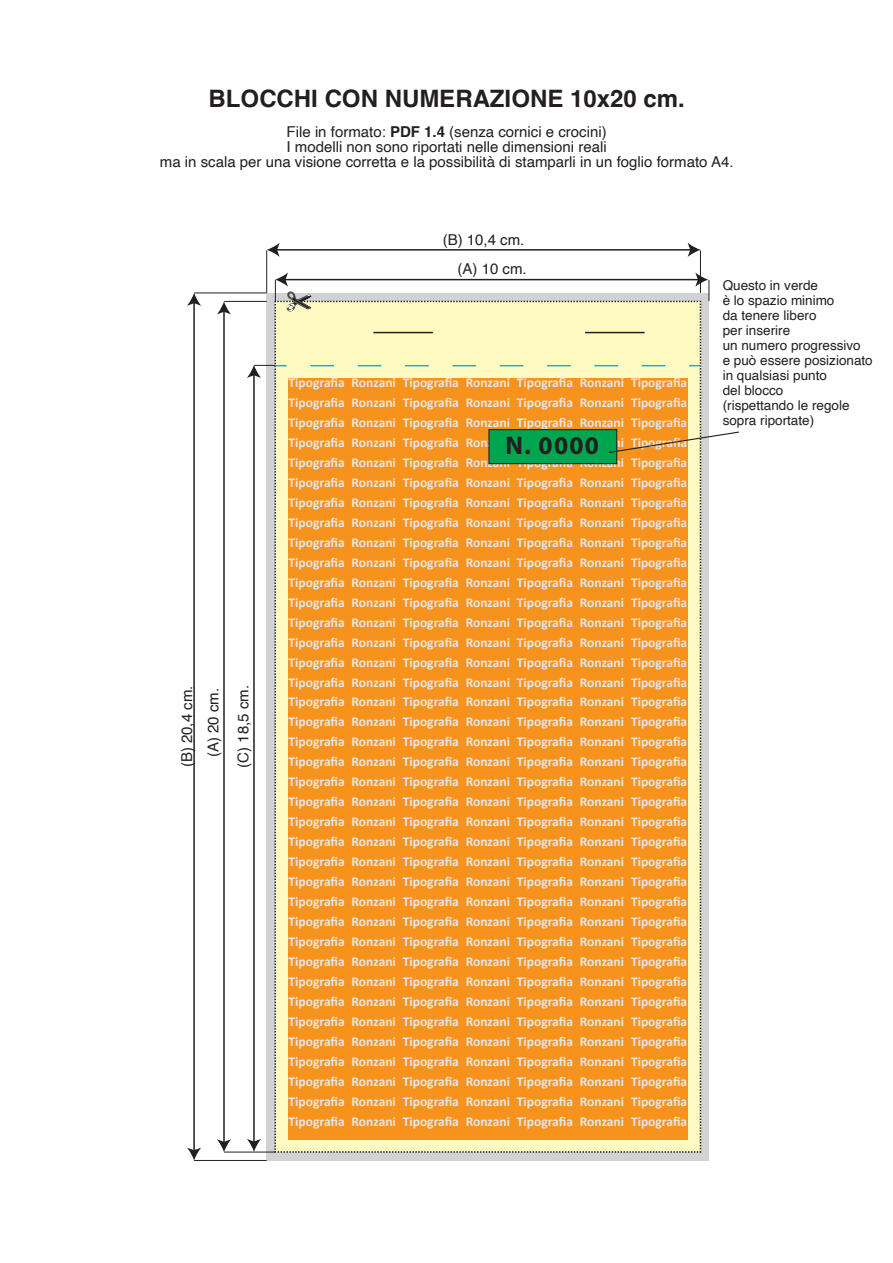
<style>
.page{position:relative;width:893px;height:1263px;background:#fff}
.page>*{position:absolute;margin:0;border:0;box-sizing:border-box;transform-origin:0 0}
.t1{font:700 25.5px "Myriad Pro";color:#231f20}
.t2{font:700 24px "Helvetica";color:#231f20}
.t3{font:15px/15px "Helvetica";color:#231f20;text-align:center}
.t4{font:700 13.5px/20px "Calibri";color:#e6e7e9;text-align:justify}
.t5{font:13.5px/15px "Helvetica";color:#231f20}
.s1{font-weight:700}
</style>
<div class="page">
<hr style="left:276px;top:249px;width:415px;height:2px;background:#231f20">
<svg style="left:267px;top:243px;width:13px;height:14px"></svg>
<svg style="left:688px;top:243px;width:12px;height:14px"></svg>
<hr style="left:266px;top:250px;width:1px;height:43px;background:#231f20">
<hr style="left:700px;top:250px;width:1px;height:43px;background:#231f20">
<hr style="left:193px;top:302px;width:2px;height:849px;background:#231f20">
<svg style="left:187px;top:1147px;width:14px;height:13px"></svg>
<svg style="left:187px;top:293px;width:14px;height:13px"></svg>
<hr style="left:224px;top:301px;width:43px;height:1px;background:#231f20">
<hr style="left:194px;top:293px;width:73px;height:1px;background:#231f20">
<hr style="left:223px;top:311px;width:2px;height:832px;background:#231f20">
<svg style="left:217px;top:1139px;width:14px;height:13px"></svg>
<svg style="left:217px;top:302px;width:14px;height:12px"></svg>
<hr style="left:224px;top:1152px;width:51px;height:1px;background:#231f20">
<hr style="left:194px;top:1160px;width:73px;height:1px;background:#231f20">
<svg style="left:247px;top:272px;width:492px;height:881px;background:#f3af56"></svg>
<h2 class="t2" style="left:209px;top:84px;width:478px">BLOCCHI CON NUMERAZIONE 10x20 cm.</h2>
<p class="t3" style="left:160px;top:125px;width:575px">File in formato: <span class="s1">PDF 1.4</span> (senza cornici e crocini)<br>I modelli non sono riportati nelle dimensioni reali<br>ma in scala per una visione corretta e la possibilità di stamparli in un foglio formato A4.</p>
<p class="t3" style="left:443px;top:232px;width:83px">(B) 10,4 cm.</p>
<p class="t3" style="left:180px;top:767px;width:83px;rotate:-90deg">(B) 20,4 cm.</p>
<p class="t3" style="left:206px;top:757px;width:71px;rotate:-90deg">(A) 20 cm.</p>
<p class="t3" style="left:236px;top:768px;width:84px;rotate:-90deg">(C) 18,5 cm.</p>
<p class="t3" style="left:458px;top:262px;width:71px">(A) 10 cm.</p>
<p class="t4" style="left:289px;top:373px;width:400px">Tipografia Ronzani Tipografia Ronzani Tipografia Ronzani Tipografia Tipografia Ronzani Tipografia Ronzani Tipografia Ronzani Tipografia Tipografia Ronzani Tipografia Ronzani Tipografia Ronzani Tipografia Tipografia Ronzani Tipografia Ronzani Tipografia Ronzani Tipografia Tipografia Ronzani Tipografia Ronzani Tipografia Ronzani Tipografia Tipografia Ronzani Tipografia Ronzani Tipografia Ronzani Tipografia Tipografia Ronzani Tipografia Ronzani Tipografia Ronzani Tipografia Tipografia Ronzani Tipografia Ronzani Tipografia Ronzani Tipografia Tipografia Ronzani Tipografia Ronzani Tipografia Ronzani Tipografia Tipografia Ronzani Tipografia Ronzani Tipografia Ronzani Tipografia Tipografia Ronzani Tipografia Ronzani Tipografia Ronzani Tipografia Tipografia Ronzani Tipografia Ronzani Tipografia Ronzani Tipografia Tipografia Ronzani Tipografia Ronzani Tipografia Ronzani Tipografia Tipografia Ronzani Tipografia Ronzani Tipografia Ronzani Tipografia Tipografia Ronzani Tipografia Ronzani Tipografia Ronzani Tipografia Tipografia Ronzani Tipografia Ronzani Tipografia Ronzani Tipografia Tipografia Ronzani Tipografia Ronzani Tipografia Ronzani Tipografia Tipografia Ronzani Tipografia Ronzani Tipografia Ronzani Tipografia Tipografia Ronzani Tipografia Ronzani Tipografia Ronzani Tipografia Tipografia Ronzani Tipografia Ronzani Tipografia Ronzani Tipografia Tipografia Ronzani Tipografia Ronzani Tipografia Ronzani Tipografia Tipografia Ronzani Tipografia Ronzani Tipografia Ronzani Tipografia Tipografia Ronzani Tipografia Ronzani Tipografia Ronzani Tipografia Tipografia Ronzani Tipografia Ronzani Tipografia Ronzani Tipografia Tipografia Ronzani Tipografia Ronzani Tipografia Ronzani Tipografia Tipografia Ronzani Tipografia Ronzani Tipografia Ronzani Tipografia Tipografia Ronzani Tipografia Ronzani Tipografia Ronzani Tipografia Tipografia Ronzani Tipografia Ronzani Tipografia Ronzani Tipografia Tipografia Ronzani Tipografia Ronzani Tipografia Ronzani Tipografia Tipografia Ronzani Tipografia Ronzani Tipografia Ronzani Tipografia Tipografia Ronzani Tipografia Ronzani Tipografia Ronzani Tipografia Tipografia Ronzani Tipografia Ronzani Tipografia Ronzani Tipografia Tipografia Ronzani Tipografia Ronzani Tipografia Ronzani Tipografia Tipografia Ronzani Tipografia Ronzani Tipografia Ronzani Tipografia Tipografia Ronzani Tipografia Ronzani Tipografia Ronzani Tipografia Tipografia Ronzani Tipografia Ronzani Tipografia Ronzani Tipografia Tipografia Ronzani Tipografia Ronzani Tipografia Ronzani Tipografia Tipografia Ronzani Tipografia Ronzani Tipografia Ronzani Tipografia</p>
<h1 class="t1" style="left:505px;top:429px;width:95px">N. 0000</h1>
<p class="t5" style="left:723px;top:278px;width:152px">Questo in verde<br>è lo spazio minimo<br>da tenere libero<br>per inserire<br>un numero progressivo<br>e può essere posizionato in qualsiasi punto<br>del blocco<br>(rispettando le regole sopra riportate)</p>
</div>
